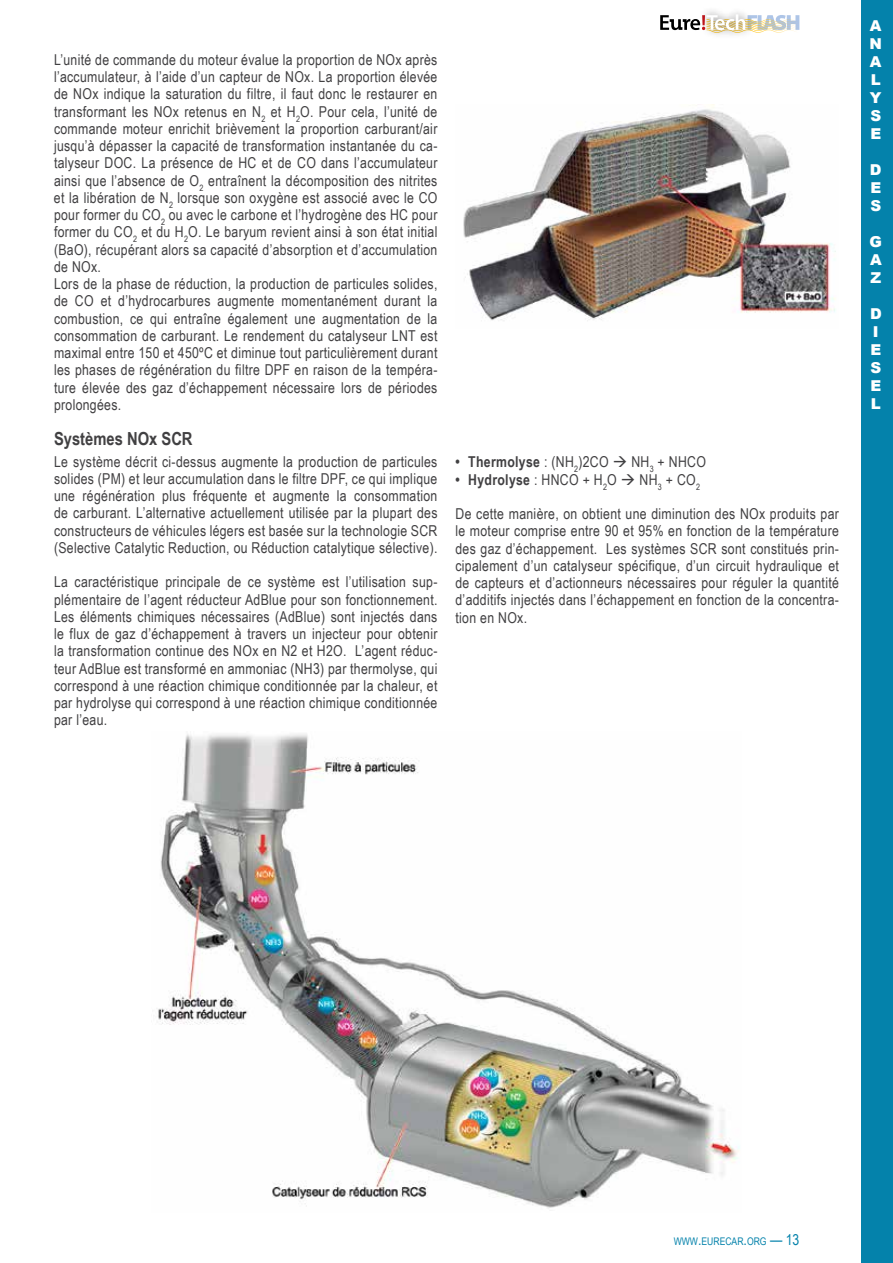
<style>
.page{position:relative;width:893px;height:1263px;background:#fff}
.page>*{position:absolute;margin:0;border:0;box-sizing:border-box;transform-origin:0 0}
.t1{font:700 18px "Arial Narrow";color:#414042}
.t2{font:15px/17.2px "Arial Narrow";letter-spacing:.02em;color:#414042;text-align:justify}
.t3{font:900 15px/18px "Arial";color:#fff;text-align:justify}
.t4{font:10.5px "Arial Narrow";color:#0482ab}
.s1{font-weight:700}
.s2{font-size:15px}
</style>
<div class="page">
<svg style="left:660px;top:14px;width:139px;height:19px"></svg>
<div style="left:862px;top:0;width:31px;height:1263px;background:#0482ab"></div>
<img style="left:463px;top:105px;width:373px;height:216px">
<img style="left:158px;top:734px;width:582px;height:475px">
<p class="t2" style="left:54px;top:50px;width:385px;text-align:left">L’unité de commande du moteur évalue la proportion de NOx après l’accumulateur, à l’aide d’un capteur de NOx. La proportion élevée de NOx indique la saturation du filtre, il faut donc le restaurer en transformant les NOx retenus en N<sub>2</sub> et H<sub>2</sub>O. Pour cela, l’unité de commande moteur enrichit brièvement la proportion carburant/air jusqu’à dépasser la capacité de transformation instantanée du ca&shy;talyseur DOC. La présence de HC et de CO dans l’accumulateur ainsi que l’absence de O<sub>2</sub> entraînent la décomposition des nitrites et la libération de N<sub>2</sub> lorsque son oxygène est associé avec le CO pour former du CO<sub>2</sub> ou avec le carbone et l’hydrogène des HC pour former du CO<sub>2</sub> et du H<sub>2</sub>O. Le baryum revient ainsi à son état initial (BaO), récupérant alors sa capacité d’absorption et d’accumulation de NOx.<br>Lors de la phase de réduction, la production de particules solides, de CO et d’hydrocarbures augmente momentanément durant la combustion, ce qui entraîne également une augmentation de la consommation de carburant. Le rendement du catalyseur LNT est maximal entre 150 et 450ºC et diminue tout particulièrement durant les phases de régénération du filtre DPF en raison de la tempéra&shy;ture élevée des gaz d’échappement nécessaire lors de périodes prolongées.</p>
<p class="t1" style="left:54px;top:425px;width:140px">Systèmes NOx SCR</p>
<p class="t2" style="left:54px;top:452px;width:385px">Le système décrit ci-dessus augmente la production de particules solides (PM) et leur accumulation dans le filtre DPF, ce qui implique une régénération plus fréquente et augmente la consommation de carburant. L’alternative actuellement utilisée par la plupart des constructeurs de véhicules légers est basée sur la technologie SCR (Selective Catalytic Reduction, ou Réduction catalytique sélective).</p>
<p class="t2" style="left:54px;top:573px;width:385px">La caractéristique principale de ce système est l’utilisation sup&shy;plémentaire de l’agent réducteur AdBlue pour son fonctionnement.<br>Les éléments chimiques nécessaires (AdBlue) sont injectés dans le flux de gaz d’échappement à travers un injecteur pour obtenir la transformation continue des NOx en N2 et H2O. L’agent réduc&shy;teur AdBlue est transformé en ammoniac (NH3) par thermolyse, qui correspond à une réaction chimique conditionnée par la chaleur, et par hydrolyse qui correspond à une réaction chimique conditionnée par l’eau.</p>
<p class="t2" style="left:456px;top:453px;width:252px"><span class="s1">• Thermolyse</span> : (NH<sub>2</sub>)2CO → NH<sub>3</sub> + NHCO</p>
<p class="t2" style="left:455px;top:470px;width:246px"><span class="s1">• Hydrolyse</span> : HNCO + H<sub>2</sub>O → NH<sub>3</sub> + CO<sub>2</sub></p>
<p class="t2" style="left:455px;top:505px;width:385px">De cette manière, on obtient une diminution des NOx produits par le moteur comprise entre 90 et 95% en fonction de la température des gaz d’échappement. Les systèmes SCR sont constitués prin&shy;cipalement d’un catalyseur spécifique, d’un circuit hydraulique et de capteurs et d’actionneurs nécessaires pour réguler la quantité d’additifs injectés dans l’échappement en fonction de la concentra&shy;tion en NOx.</p>
<p class="t3" style="left:869px;top:16px;width:14px">A N A L Y S E</p>
<p class="t3" style="left:870px;top:160px;width:13px">D E S</p>
<p class="t3" style="left:870px;top:232px;width:14px">G A Z</p>
<p class="t3" style="left:870px;top:304px;width:13px;text-align:left">D<br>I<br>E<br>S<br>E<br>L</p>
<p class="t4" style="left:674px;top:1233px;width:127px">WWW<span class="s2">.</span>EURECAR<span class="s2">.</span>ORG <span class="s2">— 13</span></p>
</div>
